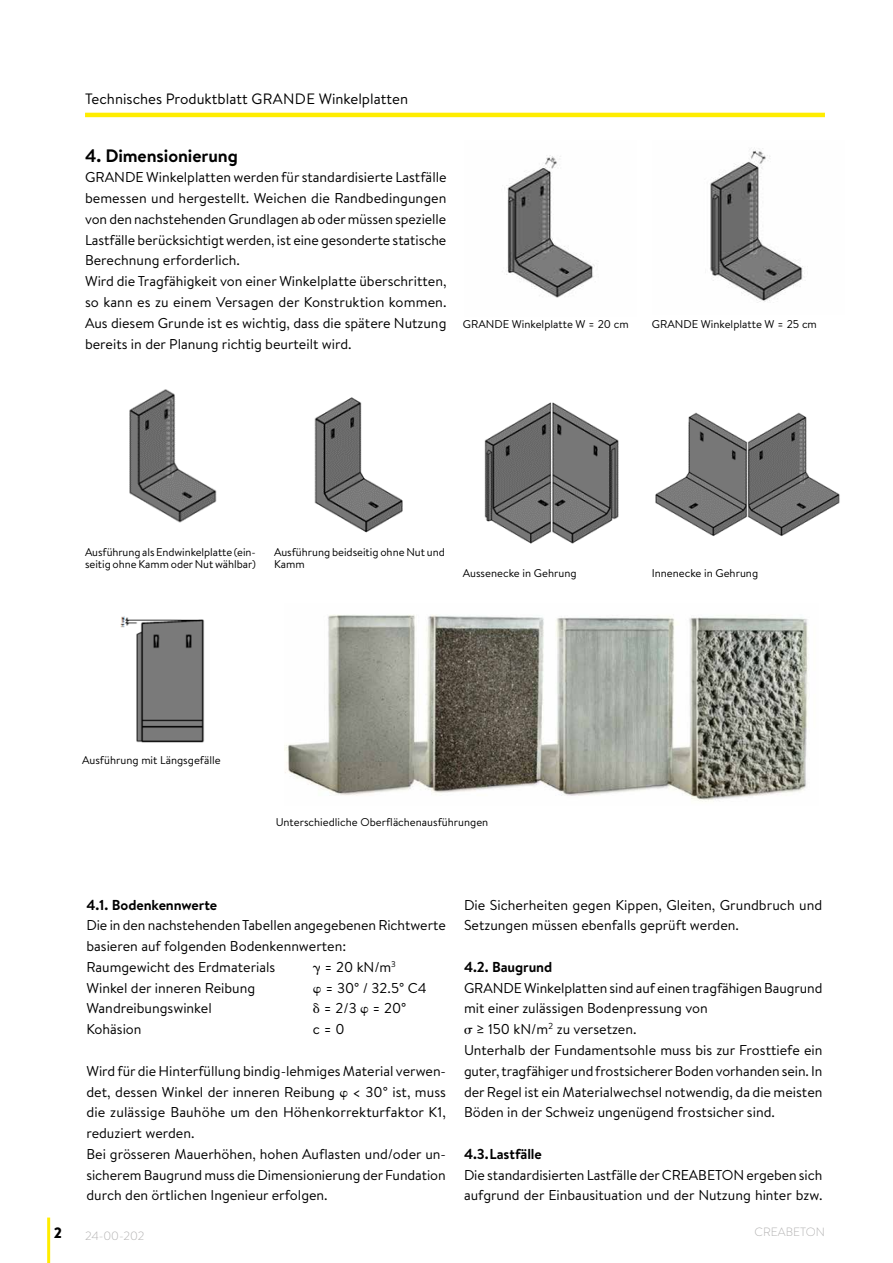
<style>
.page{position:relative;width:893px;height:1263px;background:#fff}
.page>*{position:absolute;margin:0;border:0;box-sizing:border-box;transform-origin:0 0}
.t1{font:700 18px "Brandon Text";letter-spacing:-.005em;color:#000}
.t2{font:15px "Brandon Text";color:#000}
.t3{font:900 15px "Brandon Text";color:#000}
.t4{font:700 14.4px "Brandon Text";letter-spacing:-.005em;color:#000}
.t5{font:14.25px/20.9px "Brandon Text";color:#000}
.t6{font:300 12px "Brandon Text";color:#b3b2b2}
.t7{font:11.25px/11.2px "Brandon Text";color:#000}
.s1{font-family:"Mathematical Pi One"}
</style>
<div class="page">
<hr style="left:47px;top:1217px;width:3px;height:46px;background:#ffed00">
<hr style="left:85px;top:113px;width:740px;height:4px;background:#ffed00">
<img style="left:506px;top:155px;width:89px;height:143px">
<img style="left:484px;top:402px;width:135px;height:142px">
<img style="left:710px;top:148px;width:95px;height:155px">
<img style="left:655px;top:412px;width:185px;height:124px">
<img style="left:314px;top:397px;width:89px;height:136px">
<img style="left:120px;top:616px;width:85px;height:127px">
<img style="left:129px;top:390px;width:88px;height:133px">
<img style="left:285px;top:614px;width:524px;height:188px">
<p class="t2" style="left:85px;top:89px;width:325px">Technisches Produktblatt GRANDE Winkelplatten</p>
<p class="t1" style="left:85px;top:143px;width:154px">4. Dimensionierung</p>
<p class="t5" style="left:85px;top:167px;width:363px">GRANDE Winkelplatten werden für standardisierte Lastfälle bemessen und hergestellt. Weichen die Randbedingungen von den nachstehenden Grundlagen ab oder müssen spezielle Lastfälle berücksichtigt werden, ist eine gesonderte statische Berechnung erforderlich.<br>Wird die Tragfähigkeit von einer Winkelplatte überschritten, so kann es zu einem Versagen der Konstruktion kommen.<br>Aus diesem Grunde ist es wichtig, dass die spätere Nutzung bereits in der Planung richtig beurteilt wird.</p>
<p class="t7" style="left:463px;top:318px;width:168px">GRANDE Winkelplatte W = 20 cm</p>
<p class="t7" style="left:652px;top:318px;width:167px">GRANDE Winkelplatte W = 25 cm</p>
<p class="t7" style="left:85px;top:547px;width:172px">Ausführung als Endwinkelplatte (ein&shy;seitig ohne Kamm oder Nut wählbar)</p>
<p class="t7" style="left:274px;top:547px;width:172px">Ausführung beidseitig ohne Nut und<br>Kamm</p>
<p class="t7" style="left:463px;top:567px;width:115px">Aussenecke in Gehrung</p>
<p class="t7" style="left:82px;top:754px;width:140px">Ausführung mit Längsgefälle</p>
<p class="t7" style="left:276px;top:817px;width:214px">Unterschiedliche Oberflächenausführungen</p>
<p class="t7" style="left:652px;top:567px;width:108px">Innenecke in Gehrung</p>
<p class="t4" style="left:86px;top:894px;width:132px">4.1. Bodenkennwerte</p>
<p class="t5" style="left:86px;top:915px;width:361px">Die in den nachstehenden Tabellen angegebenen Richtwerte basieren auf folgenden Bodenkennwerten:<br>Raumgewicht des Erdmaterials</p>
<p class="t5" style="left:313px;top:956px;width:85px"><span class="s1">g</span> = 20 kN/m<sup>3</sup></p>
<p class="t5" style="left:86px;top:977px;width:170px">Winkel der inneren Reibung</p>
<p class="t5" style="left:313px;top:977px;width:115px"><span class="s1">w</span> = 30° / 32.5° C4</p>
<p class="t5" style="left:86px;top:998px;width:127px">Wandreibungswinkel</p>
<p class="t5" style="left:313px;top:998px;width:95px"><span class="s1">d</span> = 2/3 <span class="s1">w</span> = 20°</p>
<p class="t5" style="left:86px;top:1019px;width:57px">Kohäsion</p>
<p class="t5" style="left:313px;top:1019px;width:33px">c = 0</p>
<p class="t5" style="left:86px;top:1060px;width:361px">Wird für die Hinterfüllung bindig-lehmiges Material verwen&shy;det, dessen Winkel der inneren Reibung <span class="s1">w</span> &lt; 30° ist, muss die zulässige Bauhöhe um den Höhenkorrekturfaktor K1, reduziert werden.<br>Bei grösseren Mauerhöhen, hohen Auflasten und/oder un&shy;sicherem Baugrund muss die Dimensionierung der Fundation durch den örtlichen Ingenieur erfolgen.</p>
<p class="t5" style="left:464px;top:894px;width:360px">Die Sicherheiten gegen Kippen, Gleiten, Grundbruch und<br>Setzungen müssen ebenfalls geprüft werden.</p>
<p class="t4" style="left:464px;top:957px;width:90px">4.2. Baugrund</p>
<p class="t5" style="left:464px;top:977px;width:360px">GRANDE Winkelplatten sind auf einen tragfähigen Baugrund mit einer zulässigen Bodenpressung von<br><span class="s1">s</span> ≥ 150 kN/m<sup>2</sup> zu versetzen.<br>Unterhalb der Fundamentsohle muss bis zur Frosttiefe ein guter, tragfähiger und frostsicherer Boden vorhanden sein. In der Regel ist ein Materialwechsel notwendig, da die meisten Böden in der Schweiz ungenügend frostsicher sind.</p>
<p class="t4" style="left:464px;top:1144px;width:79px">4.3.Lastfälle</p>
<p class="t5" style="left:464px;top:1164px;width:360px">Die standardisierten Lastfälle der CREABETON ergeben sich aufgrund der Einbausituation und der Nutzung hinter bzw.</p>
<p class="t3" style="left:54px;top:1222px;width:10px">2</p>
<p class="t6" style="left:85px;top:1227px;width:61px">24-00-202</p>
<p class="t6" style="left:755px;top:1224px;width:72px">CREABETON</p>
</div>
